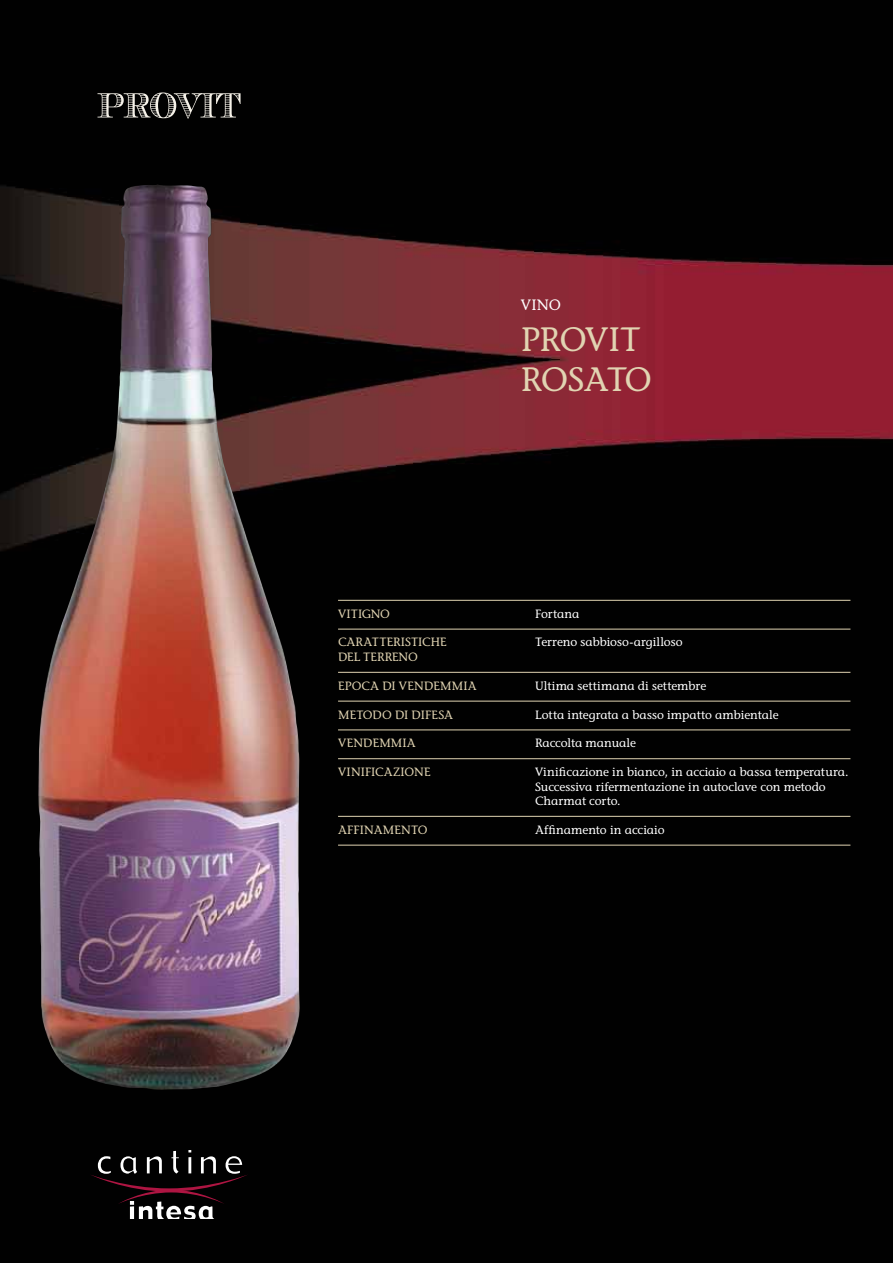
<style>
.page{position:relative;width:893px;height:1263px;background:#fff}
.page>*{position:absolute;margin:0;border:0;box-sizing:border-box;transform-origin:0 0}
.t1{font:33.75px/40.5px "Stone Informal LT";letter-spacing:.065em;color:#e1d4b2}
.t2{font:15px "Stone Informal LT";color:#fff}
.t3{font:12px/14.4px "Stone Informal LT";letter-spacing:-.005em;color:#fff}
.t4{font:12px/14.4px "Stone Informal LT";letter-spacing:.015em;color:#e1d4b2}
</style>
<div class="page">
<img style="left:0;top:0;width:893px;height:1263px">
<svg style="left:90px;top:1150px;width:158px;height:68px;background:#241d1f"></svg>
<hr style="left:338px;top:600px;width:512px;height:1px;background:#e1d4b2">
<hr style="left:338px;top:629px;width:512px;height:1px;background:#e1d4b2">
<hr style="left:338px;top:672px;width:512px;height:1px;background:#e1d4b2">
<hr style="left:338px;top:701px;width:512px;height:1px;background:#e1d4b2">
<hr style="left:338px;top:729px;width:512px;height:1px;background:#e1d4b2">
<hr style="left:338px;top:758px;width:512px;height:1px;background:#e1d4b2">
<hr style="left:338px;top:816px;width:512px;height:1px;background:#e1d4b2">
<hr style="left:338px;top:845px;width:512px;height:1px;background:#e1d4b2">
<svg style="left:98px;top:92px;width:143px;height:27px;background:#444341"></svg>
<img style="left:37px;top:184px;width:264px;height:906px">
<p class="t2" style="left:521px;top:296px;width:42px">vino</p>
<h1 class="t1" style="left:521px;top:319px;width:133px">Provit rosato</h1>
<p class="t4" style="left:338px;top:606px;width:7px">VITI</p>
<p class="t4" style="left:362px;top:606px;width:20px">GNO</p>
<p class="t4" style="left:338px;top:635px;width:9px">CARATT</p>
<p class="t4" style="left:338px;top:635px;width:110px;text-indent:49px">ERISTICHE<br>DEL TERRENO</p>
<p class="t4" style="left:338px;top:678px;width:24px">EPOCA</p>
<p class="t4" style="left:382px;top:678px;width:89px">DI VENDEMMIA</p>
<p class="t4" style="left:338px;top:707px;width:117px">METODO DI DIFESA</p>
<p class="t4" style="left:338px;top:736px;width:72px">VENDEMMIA</p>
<p class="t4" style="left:338px;top:765px;width:8px">VINI</p>
<p class="t4" style="left:365px;top:765px;width:44px">FICAZION</p>
<p class="t4" style="left:424px;top:765px;width:8px">E</p>
<p class="t4" style="left:338px;top:822px;width:73px">AFFINAMENTO</p>
<p class="t3" style="left:535px;top:606px;width:46px">Fortana</p>
<p class="t3" style="left:535px;top:635px;width:149px">Terreno sabbioso-argilloso</p>
<p class="t3" style="left:535px;top:678px;width:173px">Ultima settimana di settembre</p>
<p class="t3" style="left:535px;top:707px;width:245px">Lotta integrata a basso impatto ambientale</p>
<p class="t3" style="left:535px;top:736px;width:102px">Raccolta manuale</p>
<p class="t3" style="left:535px;top:765px;width:315px">Vinificazione in bianco, in acciaio a bassa temperatura.<br>Successiva rifermentazione in autoclave con metodo<br>Charmat corto.</p>
<p class="t3" style="left:535px;top:822px;width:131px">Affinamento in acciaio</p>
</div>
